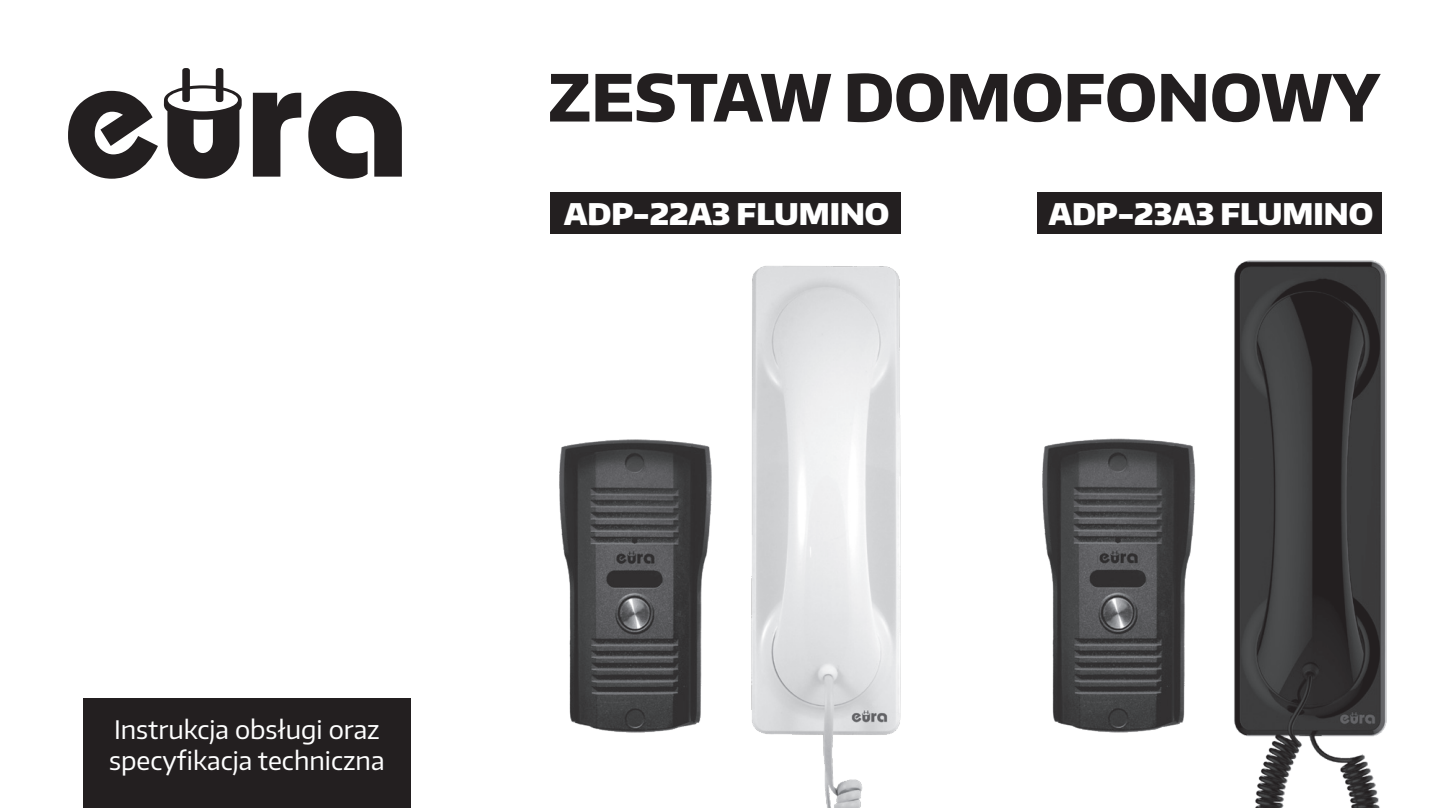
<style>
.page{position:relative;width:1446px;height:808px;background:#fff}
.page>*{position:absolute;margin:0;border:0;box-sizing:border-box;transform-origin:0 0}
.t1{font:800 64.2px "Encode Sans";color:#231f20}
.t2{font:900 29.7px "Encode Sans";color:#fff}
.t3{font:25.5px/30.6px "Encode Sans";color:#fff}
</style>
<div class="page">
<div style="left:83px;top:699px;width:327px;height:109px;background:#231f20"></div>
<svg style="left:308px;top:91px;width:94px;height:88px"></svg>
<svg style="left:253px;top:93px;width:48px;height:84px"></svg>
<svg style="left:68px;top:91px;width:90px;height:88px"></svg>
<svg style="left:164px;top:68px;width:78px;height:111px"></svg>
<div style="left:551px;top:193px;width:350px;height:41px;background:#231f20"></div>
<div style="left:1037px;top:193px;width:345px;height:41px;background:#231f20"></div>
<img style="left:559px;top:266px;width:342px;height:542px">
<img style="left:1042px;top:260px;width:345px;height:547px">
<h1 class="t1" style="left:548px;top:55px;width:833px">ZESTAW DOMOFONOWY</h1>
<p class="t2" style="left:564px;top:194px;width:327px">ADP-22A3 FLUMINO</p>
<p class="t2" style="left:1049px;top:194px;width:326px">ADP-23A3 FLUMINO</p>
<p class="t3" style="left:109px;top:713px;width:277px">Instrukcja obsługi oraz specyfikacja techniczna</p>
</div>
